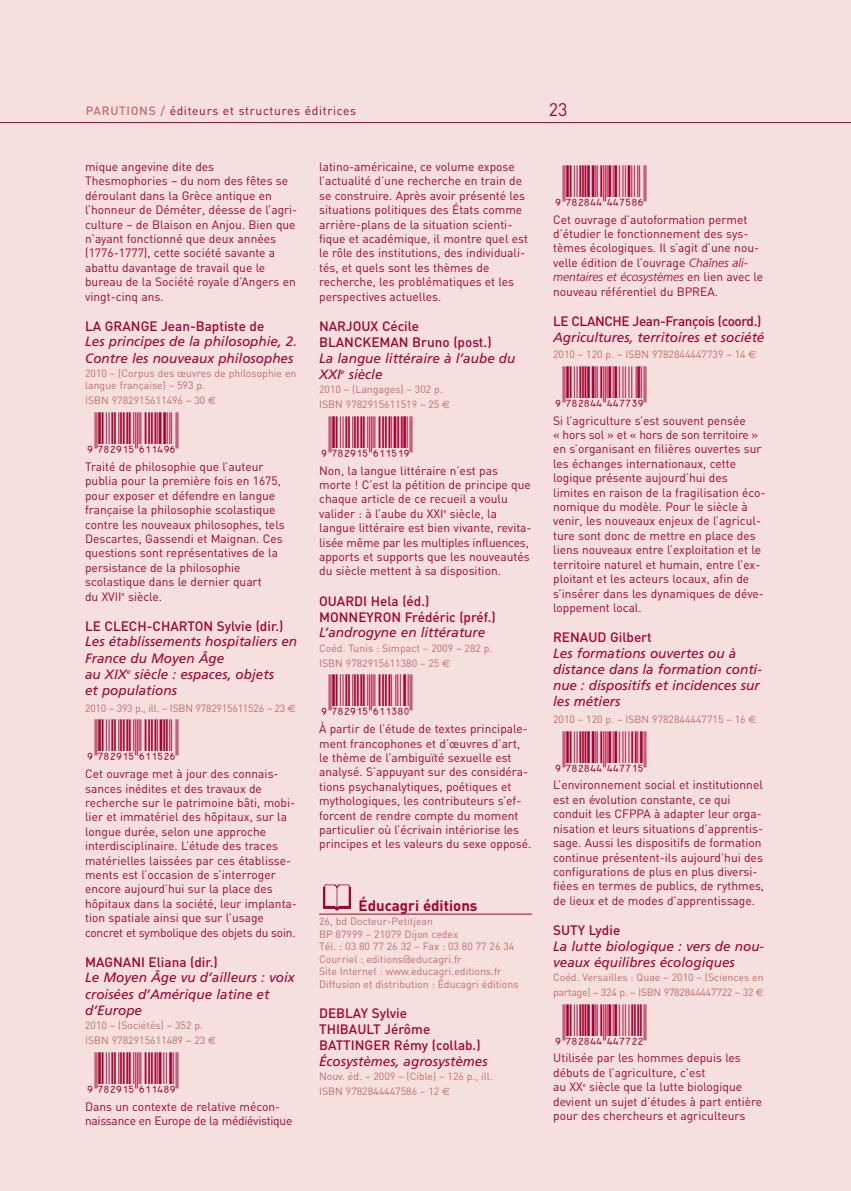
<style>
.page{position:relative;width:851px;height:1191px;background:#fff}
.page>*{position:absolute;margin:0;border:0;box-sizing:border-box;transform-origin:0 0}
.t1{font:18px "DIN";color:#a40133}
.t2{font:700 15px "DIN";color:#a40133}
.t3{font:italic 13.5px/16.2px "Frutiger";color:#a40133}
.t4{font:500 13.5px/16.2px "DIN";color:#a40133}
.t5{font:500 13.5px "DIN";letter-spacing:-.025em;color:#a40133}
.t6{font:12px/14.4px "DIN";color:#a40133}
.t7{font:12px/14.4px "DIN";letter-spacing:-.02em;color:#a40133}
.t8{font:12px "DIN";letter-spacing:.055em;color:#a40133}
.t9{font:italic 300 12px "Frutiger";color:#a40133}
.t10{font:10.5px/12.6px "DIN";color:#c56c6d}
.t11{font:10.5px/15px "DIN";letter-spacing:-.02em;color:#c56c6d}
.s1{font-weight:500;color:#c56c6d}
.s2{font-family:"Euro Sans"}
.s3{font-family:"Frutiger";font-weight:300;font-style:italic}
.s4{font-family:"DIN";font-weight:400;font-style:normal}
</style>
<div class="page">
<div style="left:0;top:0;width:850px;height:1191px;background:#f5e0dd"></div>
<hr style="left:319px;top:914px;width:212px;height:1px;background:#a40133">
<img style="left:323px;top:884px;width:28px;height:27px">
<hr style="left:0;top:122px;width:850px;height:1px;background:#a40133">
<p class="t8" style="left:86px;top:103px;width:272px"><span class="s1">PARUTIONS /</span> éditeurs et structures éditrices</p>
<h1 class="t1" style="left:549px;top:99px;width:20px">23</h1>
<p class="t6" style="left:85px;top:160px;width:214px">mique angevine dite des Thesmophories – du nom des fêtes se déroulant dans la Grèce antique en l’honneur de Déméter, déesse de l’agri&shy;culture – de Blaison en Anjou. Bien que n’ayant fonctionné que deux années (1776-1777), cette société savante a abattu davantage de travail que le bureau de la Société royale d’Angers en vingt-cinq ans.</p>
<p class="t4" style="left:85px;top:318px;width:181px">LA GRANGE Jean-Baptiste de</p>
<p class="t3" style="left:85px;top:335px;width:213px">Les principes de la philosophie, 2.<br>Contre les nouveaux philosophes</p>
<p class="t10" style="left:85px;top:367px;width:213px">2010 – (Corpus des œuvres de philosophie en langue française) – 593 p.</p>
<p class="t10" style="left:85px;top:394px;width:132px">ISBN 9782915611496 – 30 <span class="s2">€</span></p>
<p class="t6" style="left:85px;top:459px;width:201px">Traité de philosophie que l’auteur publia pour la première fois en 1675, pour exposer et défendre en langue française la philosophie scolastique contre les nouveaux philosophes, tels Descartes, Gassendi et Maignan. Ces questions sont représentatives de la persistance de la philosophie scolastique dans le dernier quart<br>du XVII<sup>e</sup> siècle.</p>
<p class="t4" style="left:85px;top:618px;width:200px">LE CLECH-CHARTON Sylvie (dir.)</p>
<p class="t3" style="left:85px;top:634px;width:213px">Les établissements hospitaliers en<br>France du Moyen Âge<br>au XIX<sup>e</sup> siècle : espaces, objets<br>et populations</p>
<p class="t11" style="left:85px;top:700px;width:212px">2010 – 393 p., ill. – ISBN 9782915611526 – 23 <span class="s2">€</span></p>
<p class="t6" style="left:85px;top:767px;width:213px">Cet ouvrage met à jour des connais&shy;sances inédites et des travaux de recherche sur le patrimoine bâti, mobi&shy;lier et immatériel des hôpitaux, sur la longue durée, selon une approche interdisciplinaire. L’étude des traces matérielles laissées par ces établisse&shy;ments est l’occasion de s’interroger encore aujourd’hui sur la place des hôpitaux dans la société, leur implanta&shy;tion spatiale ainsi que sur l’usage concret et symbolique des objets du soin.</p>
<p class="t4" style="left:85px;top:954px;width:134px">MAGNANI Eliana (dir.)</p>
<p class="t3" style="left:85px;top:970px;width:211px">Le Moyen Âge vu d’ailleurs : voix croisées d’Amérique latine et d’Europe</p>
<p class="t10" style="left:85px;top:1018px;width:132px;line-height:15px">2010 – (Sociétés) – 352 p.<br>ISBN 9782915611489 – 23 <span class="s2">€</span></p>
<p class="t7" style="left:85px;top:1099px;width:209px">Dans un contexte de relative mécon&shy;naissance en Europe de la médiévistique</p>
<p class="t6" style="left:319px;top:160px;width:210px">latino-américaine, ce volume expose l’actualité d’une recherche en train de se construire. Après avoir présenté les situations politiques des États comme arrière-plans de la situation scienti&shy;fique et académique, il montre quel est le rôle des institutions, des individuali&shy;tés, et quels sont les thèmes de recherche, les problématiques et les perspectives actuelles.</p>
<p class="t4" style="left:319px;top:318px;width:174px">NARJOUX Cécile<br>BLANCKEMAN Bruno (post.)</p>
<p class="t3" style="left:319px;top:351px;width:198px">La langue littéraire à l’aube du<br>XXI<sup>e</sup> siècle</p>
<p class="t10" style="left:319px;top:382px;width:132px;line-height:15px">2010 – (Langages) – 302 p.<br>ISBN 9782915611519 – 25 <span class="s2">€</span></p>
<p class="t6" style="left:319px;top:463px;width:214px">Non, la langue littéraire n’est pas morte ! C’est la pétition de principe que chaque article de ce recueil a voulu valider : à l’aube du XXI<sup>e</sup> siècle, la langue littéraire est bien vivante, revita&shy;lisée même par les multiples influences, apports et supports que les nouveautés du siècle mettent à sa disposition.</p>
<p class="t4" style="left:319px;top:593px;width:178px">OUARDI Hela (éd.)<br>MONNEYRON Frédéric (préf.)</p>
<p class="t3" style="left:319px;top:625px;width:168px">L’androgyne en littérature</p>
<p class="t10" style="left:319px;top:640px;width:175px;line-height:15px">Coéd. Tunis : Simpact – 2009 – 282 p.<br>ISBN 9782915611380 – 25 <span class="s2">€</span></p>
<p class="t6" style="left:319px;top:722px;width:214px">À partir de l’étude de textes principale&shy;ment francophones et d’œuvres d’art, le thème de l’ambiguïté sexuelle est analysé. S’appuyant sur des considéra&shy;tions psychanalytiques, poétiques et mythologiques, les contributeurs s’ef&shy;forcent de rendre compte du moment particulier où l’écrivain intériorise les principes et les valeurs du sexe opposé.</p>
<p class="t2" style="left:358px;top:897px;width:120px">Éducagri éditions</p>
<p class="t10" style="left:319px;top:915px;width:201px">26, bd Docteur-Petitjean<br>BP 87999 – 21079 Dijon cedex<br>Tél. : 03 80 77 26 32 – Fax : 03 80 77 26 34<br>Courriel : editions@educagri.fr<br>Site Internet : www.educagri.editions.fr Diffusion et distribution : Éducagri éditions</p>
<p class="t4" style="left:319px;top:1004px;width:163px">DEBLAY Sylvie<br>THIBAULT Jérôme<br>BATTINGER Rémy (collab.)</p>
<p class="t3" style="left:319px;top:1054px;width:170px">Écosystèmes, agrosystèmes</p>
<p class="t10" style="left:319px;top:1068px;width:175px;line-height:15px">Nouv. éd. – 2009 – (Cible) – 126 p., ill.<br>ISBN 9782844447586 – 12 <span class="s2">€</span></p>
<p class="t6" style="left:553px;top:212px;width:207px">Cet ouvrage d’autoformation permet d’étudier le fonctionnement des sys&shy;tèmes écologiques. Il s’agit d’une nou&shy;velle édition de l’ouvrage <span class="s3">Chaînes ali-</span></p>
<p class="t9" style="left:553px;top:272px;width:211px">mentaires et écosystèmes <span class="s4">en lien avec le</span></p>
<p class="t6" style="left:553px;top:284px;width:166px">nouveau référentiel du BPREA.</p>
<p class="t5" style="left:553px;top:313px;width:210px">LE CLANCHE Jean-François (coord.)</p>
<p class="t3" style="left:553px;top:330px;width:213px">Agricultures, territoires et société</p>
<p class="t10" style="left:553px;top:348px;width:205px">2010 – 120 p. – ISBN 9782844447739 – 14 <span class="s2">€</span></p>
<p class="t6" style="left:553px;top:413px;width:214px">Si l’agriculture s’est souvent pensée<br>« hors sol » et « hors de son territoire » en s’organisant en filières ouvertes sur les échanges internationaux, cette logique présente aujourd’hui des limites en raison de la fragilisation éco&shy;nomique du modèle. Pour le siècle à venir, les nouveaux enjeux de l’agricul&shy;ture sont donc de mettre en place des liens nouveaux entre l’exploitation et le territoire naturel et humain, entre l’ex&shy;ploitant et les acteurs locaux, afin de s’insérer dans les dynamiques de déve&shy;loppement local.</p>
<p class="t4" style="left:553px;top:629px;width:100px">RENAUD Gilbert</p>
<p class="t3" style="left:553px;top:646px;width:210px">Les formations ouvertes ou à distance dans la formation conti&shy;nue : dispositifs et incidences sur les métiers</p>
<p class="t10" style="left:553px;top:713px;width:205px">2010 – 120 p. – ISBN 9782844447715 – 16 <span class="s2">€</span></p>
<p class="t6" style="left:553px;top:778px;width:212px">L’environnement social et institutionnel est en évolution constante, ce qui conduit les CFPPA à adapter leur orga&shy;nisation et leurs situations d’apprentis&shy;sage. Aussi les dispositifs de formation continue présentent-ils aujourd’hui des configurations de plus en plus diversi&shy;fiées en termes de publics, de rythmes, de lieux et de modes d’apprentissage.</p>
<p class="t4" style="left:553px;top:922px;width:69px">SUTY Lydie</p>
<p class="t3" style="left:553px;top:938px;width:212px">La lutte biologique : vers de nou&shy;veaux équilibres écologiques</p>
<p class="t11" style="left:553px;top:969px;width:212px">Coéd. Versailles : Quae – 2010 – (Sciences en partage) – 324 p. – ISBN 9782844447722 – 32 <span class="s2">€</span></p>
<p class="t6" style="left:553px;top:1051px;width:210px">Utilisée par les hommes depuis les débuts de l’agriculture, c’est<br>au XX<sup>e</sup> siècle que la lutte biologique devient un sujet d’études à part entière pour des chercheurs et agriculteurs</p>
</div>
